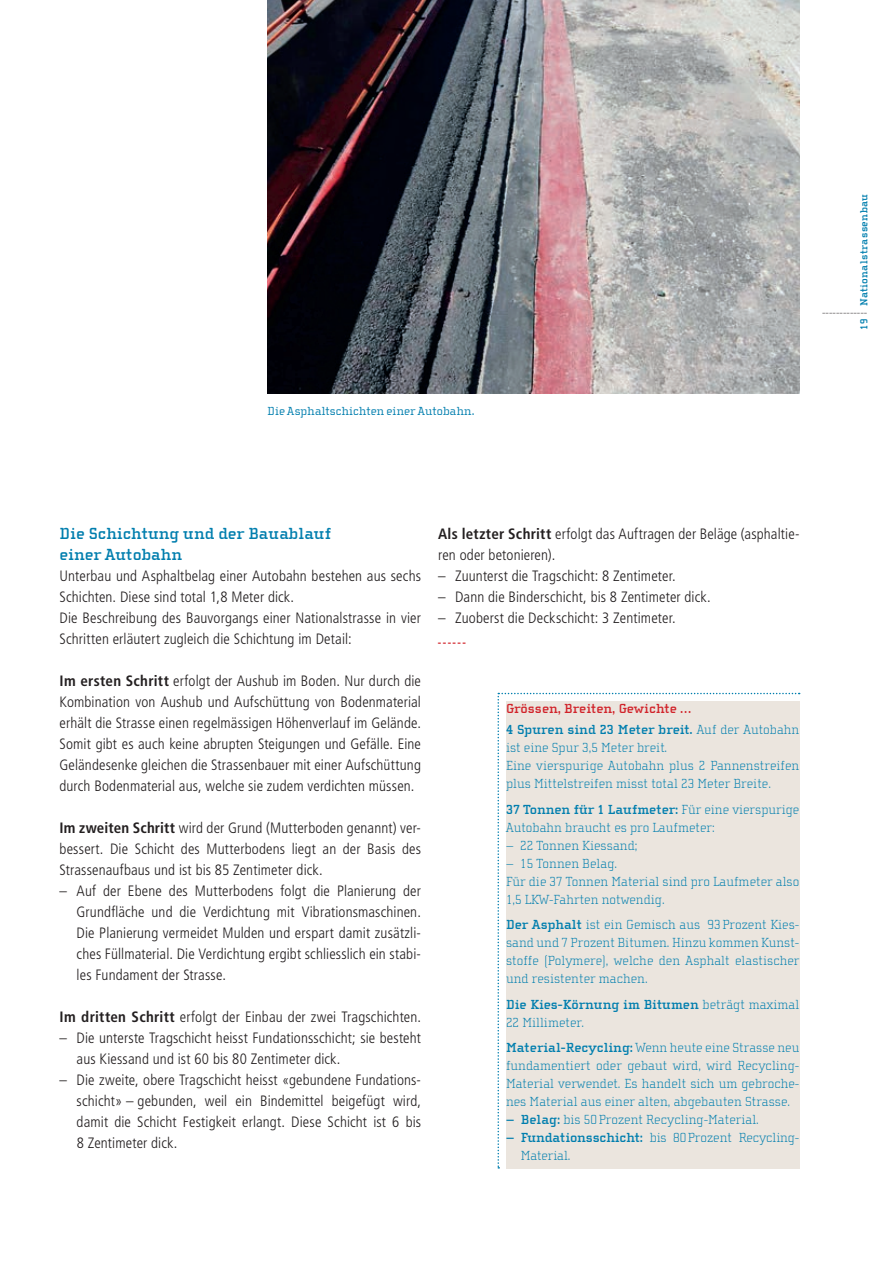
<style>
.page{position:relative;width:893px;height:1263px;background:#fff}
.page>*{position:absolute;margin:0;border:0;box-sizing:border-box;transform-origin:0 0}
.t1{font:700 16.5px/21px "Cholla Slab";color:#007eae}
.t2{font:300 condensed 15px/21px "Frutiger LT Std";letter-spacing:.01em;color:#231f20;text-align:justify}
.t3{font:100 13.5px/18px "Cholla Slab";color:#007eae}
.t4{font:700 13.5px/21px "Cholla Slab";color:#d1232a}
.t5{font:12px "Cholla Slab";letter-spacing:.01em;color:#007eae}
.t6{font:700 10.5px "Cholla Slab";letter-spacing:.025em;color:#007eae}
.t7{font:100 10.5px "Cholla Slab";color:#231f20}
.t8{font:700 10.5px "Frutiger LT Std";color:#d1232a}
.s1{font-weight:700}
.s2{color:#007eae}
.s3{font-weight:100;color:#007eae}
</style>
<div class="page">
<img style="left:268px;top:0;width:531px;height:393px">
<svg style="left:497px;top:693px;width:303px;height:475px"></svg>
<div style="left:506px;top:701px;width:293px;height:467px;background:#ebe5de"></div>
<p class="t5" style="left:268px;top:404px;width:209px">Die Asphaltschichten einer Autobahn.</p>
<p class="t6" style="left:858px;top:306px;width:114px;rotate:-90deg">Nationalstrassenbau</p>
<p class="t7" style="left:822px;top:307px;width:47px">-------------</p>
<p class="t6" style="left:858px;top:330px;width:12px;rotate:-90deg">19</p>
<p class="t1" style="left:60px;top:523px;width:273px">Die Schichtung und der Bauablauf einer Autobahn</p>
<p class="t2" style="left:60px;top:565px;width:363px;text-align:left">Unterbau und Asphaltbelag einer Autobahn bestehen aus sechs Schichten. Diese sind total 1,8 Meter dick.<br>Die Beschreibung des Bauvorgangs einer Nationalstrasse in vier Schritten erläutert zugleich die Schichtung im Detail:</p>
<p class="t2" style="left:60px;top:670px;width:363px"><span class="s1">Im ersten Schritt</span> erfolgt der Aushub im Boden. Nur durch die Kombination von Aushub und Aufschüttung von Bodenmaterial erhält die Strasse einen regelmässigen Höhenverlauf im Gelände.<br>Somit gibt es auch keine abrupten Steigungen und Gefälle. Eine Geländesenke gleichen die Strassenbauer mit einer Aufschüttung durch Bodenmaterial aus, welche sie zudem verdichten müssen.</p>
<p class="t2" style="left:60px;top:817px;width:363px"><span class="s1">Im zweiten Schritt</span> wird der Grund (Mutterboden genannt) ver&shy;bessert. Die Schicht des Mutterbodens liegt an der Basis des Strassenaufbaus und ist bis 85 Zentimeter dick.</p>
<p class="t2" style="left:77px;top:880px;width:346px;text-indent:-17px">– Auf der Ebene des Mutterbodens folgt die Planierung der Grundfläche und die Verdichtung mit Vibrationsmaschinen.<br>Die Planierung vermeidet Mulden und erspart damit zusätzli&shy;ches Füllmaterial. Die Verdichtung ergibt schliesslich ein stabi&shy;les Fundament der Strasse.</p>
<p class="t2" style="left:60px;top:1006px;width:363px"><span class="s1">Im dritten Schritt</span> erfolgt der Einbau der zwei Tragschichten.</p>
<p class="t2" style="left:77px;top:1027px;width:346px;text-indent:-17px">– Die unterste Tragschicht heisst Fundationsschicht; sie besteht aus Kiessand und ist 60 bis 80 Zentimeter dick.</p>
<p class="t2" style="left:77px;top:1069px;width:346px;text-indent:-17px">– Die zweite, obere Tragschicht heisst «gebundene Fundations&shy;schicht» – gebunden, weil ein Bindemittel beigefügt wird, damit die Schicht Festigkeit erlangt. Diese Schicht ist 6 bis 8 Zentimeter dick.</p>
<p class="t2" style="left:438px;top:523px;width:363px"><span class="s1">Als letzter Schritt</span> erfolgt das Auftragen der Beläge (asphaltie&shy;ren oder betonieren).</p>
<p class="t2" style="left:438px;top:565px;width:239px">– Zuunterst die Tragschicht: 8 Zentimeter.</p>
<p class="t2" style="left:438px;top:586px;width:274px">– Dann die Binderschicht, bis 8 Zentimeter dick.</p>
<p class="t2" style="left:438px;top:607px;width:239px">– Zuoberst die Deckschicht: 3 Zentimeter.</p>
<p class="t8" style="left:438px;top:636px;width:29px">------</p>
<p class="t4" style="left:506px;top:698px;width:295px">Grössen, Breiten, Gewichte …<br><span class="s2">4 Spuren sind 23 Meter breit.</span> <span class="s3">Auf der Autobahn</span></p>
<p class="t3" style="left:506px;top:739px;width:295px">ist eine Spur 3,5 Meter breit.<br>Eine vierspurige Autobahn plus 2 Pannenstreifen plus Mittelstreifen misst total 23 Meter Breite.</p>
<p class="t3" style="left:506px;top:800px;width:295px"><span class="s1">37 Tonnen für 1 Laufmeter:</span> Für eine vierspurige<br>Autobahn braucht es pro Laufmeter:</p>
<p class="t3" style="left:506px;top:836px;width:133px">– 22 Tonnen Kiessand;</p>
<p class="t3" style="left:506px;top:854px;width:295px">– 15 Tonnen Belag.<br>Für die 37 Tonnen Material sind pro Laufmeter also<br>1,5 LKW-Fahrten notwendig.</p>
<p class="t3" style="left:506px;top:916px;width:295px;text-align:justify"><span class="s1">Der Asphalt</span> ist ein Gemisch aus 93Prozent Kies&shy;sand und 7 Prozent Bitumen. Hinzu kommen Kunst&shy;stoffe (Polymere), welche den Asphalt elastischer und resistenter machen.</p>
<p class="t3" style="left:506px;top:995px;width:295px"><span class="s1">Die Kies-Körnung im Bitumen</span> beträgt maximal<br>22 Millimeter.</p>
<p class="t3" style="left:506px;top:1039px;width:295px;text-align:justify"><span class="s1">Material-Recycling:</span> Wenn heute eine Strasse neu fundamentiert oder gebaut wird, wird Recycling-Material verwendet. Es handelt sich um gebroche&shy;nes Material aus einer alten, abgebauten Strasse.</p>
<p class="t3" style="left:506px;top:1111px;width:254px"><span class="s1">– Belag:</span> bis 50Prozent Recycling-Material.</p>
<p class="t3" style="left:521px;top:1129px;width:280px;text-indent:-15px"><span class="s1">– Fundationsschicht:</span> bis 80Prozent Recycling-<br>Material.</p>
</div>
